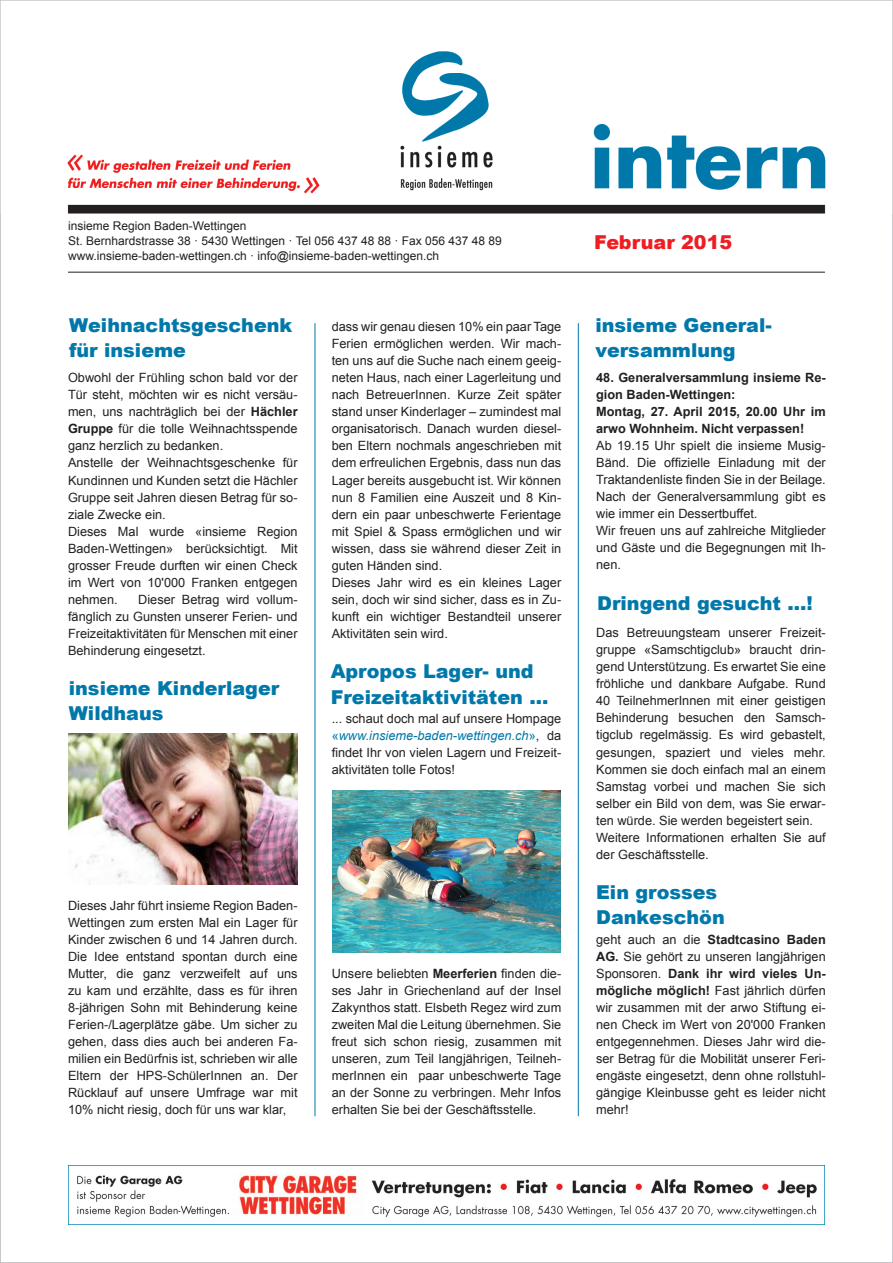
<style>
.page{position:relative;width:893px;height:1263px;background:#fff}
.page>*{position:absolute;margin:0;border:0;box-sizing:border-box;transform-origin:0 0}
.haupttitel_arial_bla{font:900 19.2px/25.5px "Arial";color:#0078aa}
.t1{font:900 19.2px "Arial";color:#ee1d23}
.grundschrift_arial_r{font:12.75px/17px "Arial";color:#231f20;text-align:justify}
.grundschrift_arial_r-2{font:700 12.75px/17px "Arial";color:#231f20}
.t2{font:12px "Arial";color:#231f20}
.s1{font-weight:700}
.s2{color:#0078aa}
.s3{font-style:italic;color:#0078aa}
</style>
<div class="page">
<img style="left:68px;top:1165px;width:757px;height:60px">
<img style="left:333px;top:791px;width:227px;height:161px">
<img style="left:68px;top:733px;width:230px;height:151px">
<hr style="left:578px;top:323px;width:1px;height:793px;background:#0078aa">
<hr style="left:315px;top:323px;width:1px;height:793px;background:#0078aa">
<hr style="left:68px;top:272px;width:757px;height:1px;background:#231f20">
<img style="left:0;top:0;width:893px;height:213px">
<p class="t2" style="left:68px;top:218px;width:180px">insieme Region Baden-Wettingen</p>
<p class="t2" style="left:68px;top:233px;width:435px">St. Bernhardstrasse 38 · 5430 Wettingen · Tel 056 437 48 88 · Fax 056 437 48 89</p>
<p class="t2" style="left:68px;top:248px;width:372px">www.insieme-baden-wettingen.ch · info@insieme-baden-wettingen.ch</p>
<p class="haupttitel_arial_bla" style="left:69px;top:311px;width:225px">Weihnachtsgeschenk für insieme</p>
<p class="grundschrift_arial_r" style="left:68px;top:370px;width:231px">Obwohl der Frühling schon bald vor der Tür steht, möchten wir es nicht versäu&shy;men, uns nachträglich bei der <span class="s1">Hächler Gruppe</span> für die tolle Weihnachtsspende ganz herzlich zu bedanken.</p>
<p class="grundschrift_arial_r" style="left:68px;top:455px;width:231px">Anstelle der Weihnachtsgeschenke für Kundinnen und Kunden setzt die Hächler Gruppe seit Jahren diesen Betrag für so&shy;ziale Zwecke ein.</p>
<p class="grundschrift_arial_r" style="left:68px;top:523px;width:231px">Dieses Mal wurde «insieme Region Baden-Wettingen» berücksichtigt. Mit grosser Freude durften wir einen Check im Wert von 10'000 Franken entgegen nehmen.</p>
<p class="grundschrift_arial_r" style="left:68px;top:591px;width:231px;text-indent:70px">Dieser Betrag wird vollum&shy;fänglich zu Gunsten unserer Ferien- und Freizeitaktivitäten für Menschen mit einer Behinderung eingesetzt.</p>
<p class="haupttitel_arial_bla" style="left:69px;top:674px;width:212px">insieme Kinderlager</p>
<p class="haupttitel_arial_bla" style="left:69px;top:700px;width:96px">Wildhaus</p>
<p class="grundschrift_arial_r" style="left:332px;top:319px;width:231px">dass wir genau diesen 10% ein paar Tage Ferien ermöglichen werden. Wir mach&shy;ten uns auf die Suche nach einem geeig&shy;neten Haus, nach einer Lagerleitung und nach BetreuerInnen. Kurze Zeit später stand unser Kinderlager – zumindest mal organisatorisch. Danach wurden diesel&shy;ben Eltern nochmals angeschrieben mit dem erfreulichen Ergebnis, dass nun das Lager bereits ausgebucht ist. Wir können nun 8 Familien eine Auszeit und 8 Kin&shy;dern ein paar unbeschwerte Ferientage mit Spiel &amp; Spass ermöglichen und wir wissen, dass sie während dieser Zeit in guten Händen sind.</p>
<p class="grundschrift_arial_r" style="left:332px;top:574px;width:231px">Dieses Jahr wird es ein kleines Lager sein, doch wir sind sicher, dass es in Zu&shy;kunft ein wichtiger Bestandteil unserer Aktivitäten sein wird.</p>
<p class="haupttitel_arial_bla" style="left:331px;top:658px;width:219px">Apropos Lager- und<br>Freizeitaktivitäten ...</p>
<p class="grundschrift_arial_r" style="left:332px;top:710px;width:231px">... schaut doch mal auf unsere Hompage <span class="s2">«</span><span class="s3">www.insieme-baden-wettingen.ch</span><span class="s2">»</span>, da findet Ihr von vielen Lagern und Freizeit&shy;aktivitäten tolle Fotos!</p>
<p class="grundschrift_arial_r" style="left:68px;top:897px;width:231px">Dieses Jahr führt insieme Region Baden-Wettingen zum ersten Mal ein Lager für Kinder zwischen 6 und 14 Jahren durch.<br>Die Idee entstand spontan durch eine Mutter, die ganz verzweifelt auf uns zu kam und erzählte, dass es für ihren 8-jährigen Sohn mit Behinderung keine Ferien-/Lagerplätze gäbe. Um sicher zu gehen, dass dies auch bei anderen Fa&shy;milien ein Bedürfnis ist, schrieben wir alle Eltern der HPS-SchülerInnen an. Der Rücklauf auf unsere Umfrage war mit 10% nicht riesig, doch für uns war klar,</p>
<p class="grundschrift_arial_r" style="left:332px;top:965px;width:231px">Unsere beliebten <span class="s1">Meerferien</span> finden die&shy;ses Jahr in Griechenland auf der Insel Zakynthos statt. Elsbeth Regez wird zum zweiten Mal die Leitung übernehmen. Sie freut sich schon riesig, zusammen mit unseren, zum Teil langjährigen, Teilneh&shy;merInnen ein paar unbeschwerte Tage an der Sonne zu verbringen. Mehr Infos erhalten Sie bei der Geschäftsstelle.</p>
<p class="t1" style="left:594px;top:228px;width:139px">Februar 2015</p>
<p class="haupttitel_arial_bla" style="left:595px;top:312px;width:178px">insieme General-</p>
<p class="haupttitel_arial_bla" style="left:595px;top:337px;width:142px">versammlung</p>
<p class="grundschrift_arial_r-2" style="left:596px;top:370px;width:231px">48. Generalversammlung insieme Re&shy;gion Baden-Wettingen:</p>
<p class="grundschrift_arial_r-2" style="left:596px;top:404px;width:231px">Montag, 27. April 2015, 20.00 Uhr im arwo Wohnheim. Nicht verpassen!</p>
<p class="grundschrift_arial_r" style="left:596px;top:437px;width:231px">Ab 19.15 Uhr spielt die insieme Musig-Bänd. Die offizielle Einladung mit der Traktandenliste finden Sie in der Beilage.<br>Nach der Generalversammlung gibt es wie immer ein Dessertbuffet.</p>
<p class="grundschrift_arial_r" style="left:596px;top:522px;width:231px">Wir freuen uns auf zahlreiche Mitglieder und Gäste und die Begegnungen mit Ih&shy;nen.</p>
<p class="haupttitel_arial_bla" style="left:597px;top:590px;width:217px">Dringend gesucht ...!</p>
<p class="grundschrift_arial_r" style="left:596px;top:625px;width:231px">Das Betreuungsteam unserer Freizeit&shy;gruppe «Samschtigclub» braucht drin&shy;gend Unterstützung. Es erwartet Sie eine fröhliche und dankbare Aufgabe. Rund 40 TeilnehmerInnen mit einer geistigen Behinderung besuchen den Samsch&shy;tigclub regelmässig. Es wird gebastelt, gesungen, spaziert und vieles mehr.<br>Kommen sie doch einfach mal an einem Samstag vorbei und machen Sie sich selber ein Bild von dem, was Sie erwar&shy;ten würde. Sie werden begeistert sein.</p>
<p class="grundschrift_arial_r" style="left:596px;top:829px;width:231px">Weitere Informationen erhalten Sie auf der Geschäftsstelle.</p>
<p class="haupttitel_arial_bla" style="left:596px;top:879px;width:130px">Ein grosses<br>Dankeschön</p>
<p class="grundschrift_arial_r" style="left:596px;top:931px;width:231px">geht auch an die <span class="s1">Stadtcasino Baden AG.</span> Sie gehört zu unseren langjährigen Sponsoren. <span class="s1">Dank ihr wird vieles Un&shy;mögliche möglich!</span> Fast jährlich dürfen wir zusammen mit der arwo Stiftung ei&shy;nen Check im Wert von 20'000 Franken entgegennehmen. Dieses Jahr wird die&shy;ser Betrag für die Mobilität unserer Feri&shy;engäste eingesetzt, denn ohne rollstuhl&shy;gängige Kleinbusse geht es leider nicht mehr!</p>
</div>
